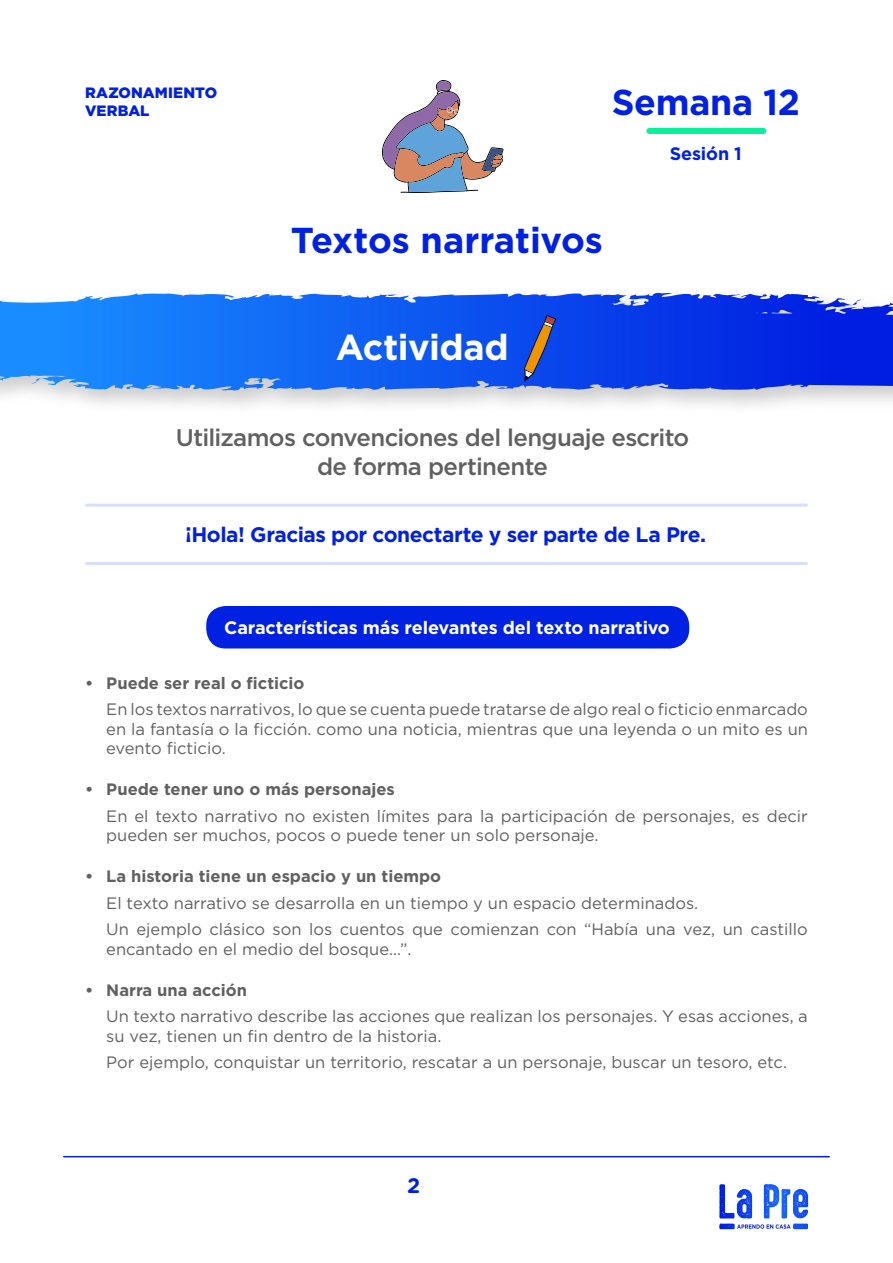
<style>
.page{position:relative;width:893px;height:1263px;background:#fff}
.page>*{position:absolute;margin:0;border:0;box-sizing:border-box;transform-origin:0 0}
.t1{font:700 36px "Gotham";letter-spacing:-.01em;color:#0021e1}
.t2{font:700 36px "Gotham";letter-spacing:-.01em;color:#fff}
.t3{font:500 24px/28.8px "Gotham";letter-spacing:-.025em;color:#606060;text-align:center}
.t4{font:700 21px "Gotham";letter-spacing:-.02em;color:#0021e1}
.t5{font:700 21px "Gotham Rounded";color:#001ee1}
.t6{font:700 18px "Gotham";letter-spacing:-.01em;color:#fff}
.t7{font:700 18px "Gotham";letter-spacing:-.005em;color:#0021e1}
.t8{font:16.5px/19.8px "Gotham";color:#606060}
.t9{font:700 16.5px "Gotham";color:#606060}
.t10{font:900 15px/18px "Gotham";letter-spacing:.005em;color:#0021e1}
</style>
<div class="page">
<hr style="left:64px;top:1156px;width:765px;height:1px;background:#001ee1">
<svg style="left:737px;top:1224px;width:54px;height:5px"></svg>
<svg style="left:764px;top:1184px;width:15px;height:34px"></svg>
<img style="left:0;top:292px;width:893px;height:114px">
<svg style="left:0;top:293px;width:653px;height:88px;background:#1b6cf4"></svg>
<hr style="left:87px;top:504px;width:719px;height:3px;background:#d9defa">
<hr style="left:87px;top:562px;width:719px;height:3px;background:#d9defa">
<svg style="left:524px;top:315px;width:32px;height:66px;background:#4257a6"></svg>
<div style="left:206px;top:606px;width:483px;height:42px;background:#0021e1;border-radius:20px"></div>
<div style="left:649px;top:128px;width:113px;height:6px;background:#06f19a"></div>
<svg style="left:382px;top:80px;width:121px;height:113px"></svg>
<p class="t10" style="left:85px;top:84px;width:134px">RAZONAMIENTO<br>VERBAL</p>
<h1 class="t1" style="left:612px;top:79px;width:189px">Semana 12</h1>
<p class="t7" style="left:670px;top:142px;width:74px">Sesión 1</p>
<h1 class="t1" style="left:291px;top:216px;width:313px">Textos narrativos</h1>
<h1 class="t2" style="left:336px;top:324px;width:175px">Actividad</h1>
<h2 class="t3" style="left:176px;top:423px;width:515px">Utilizamos convenciones del lenguaje escrito de forma pertinente</h2>
<p class="t4" style="left:185px;top:521px;width:522px">¡Hola! Gracias por conectarte y ser parte de La Pre.</p>
<p class="t6" style="left:224px;top:616px;width:447px">Características más relevantes del texto narrativo</p>
<p class="t9" style="left:85px;top:672px;width:221px">• Puede ser real o ficticio</p>
<p class="t8" style="left:106px;top:699px;width:703px;text-align:justify">En los textos narrativos, lo que se cuenta puede tratarse de algo real o ficticio enmarcado en la fantasía o la ficción. como una noticia, mientras que una leyenda o un mito es un evento ficticio.</p>
<p class="t9" style="left:85px;top:779px;width:311px">• Puede tener uno o más personajes</p>
<p class="t8" style="left:106px;top:805px;width:703px">En el texto narrativo no existen límites para la participación de personajes, es decir pueden ser muchos, pocos o puede tener un solo personaje.</p>
<p class="t9" style="left:85px;top:866px;width:358px">• La historia tiene un espacio y un tiempo</p>
<p class="t8" style="left:106px;top:889px;width:703px;line-height:26.2px">El texto narrativo se desarrolla en un tiempo y un espacio determinados.<br>Un ejemplo clásico son los cuentos que comienzan con “Había una vez, un castillo</p>
<p class="t8" style="left:106px;top:938px;width:307px">encantado en el medio del bosque…”.</p>
<p class="t9" style="left:85px;top:979px;width:164px">• Narra una acción</p>
<p class="t8" style="left:106px;top:1006px;width:703px">Un texto narrativo describe las acciones que realizan los personajes. Y esas acciones, a su vez, tienen un fin dentro de la historia.</p>
<p class="t8" style="left:106px;top:1052px;width:682px">Por ejemplo, conquistar un territorio, rescatar a un personaje, buscar un tesoro, etc.</p>
<p class="t5" style="left:407px;top:1170px;width:15px">2</p>
</div>
